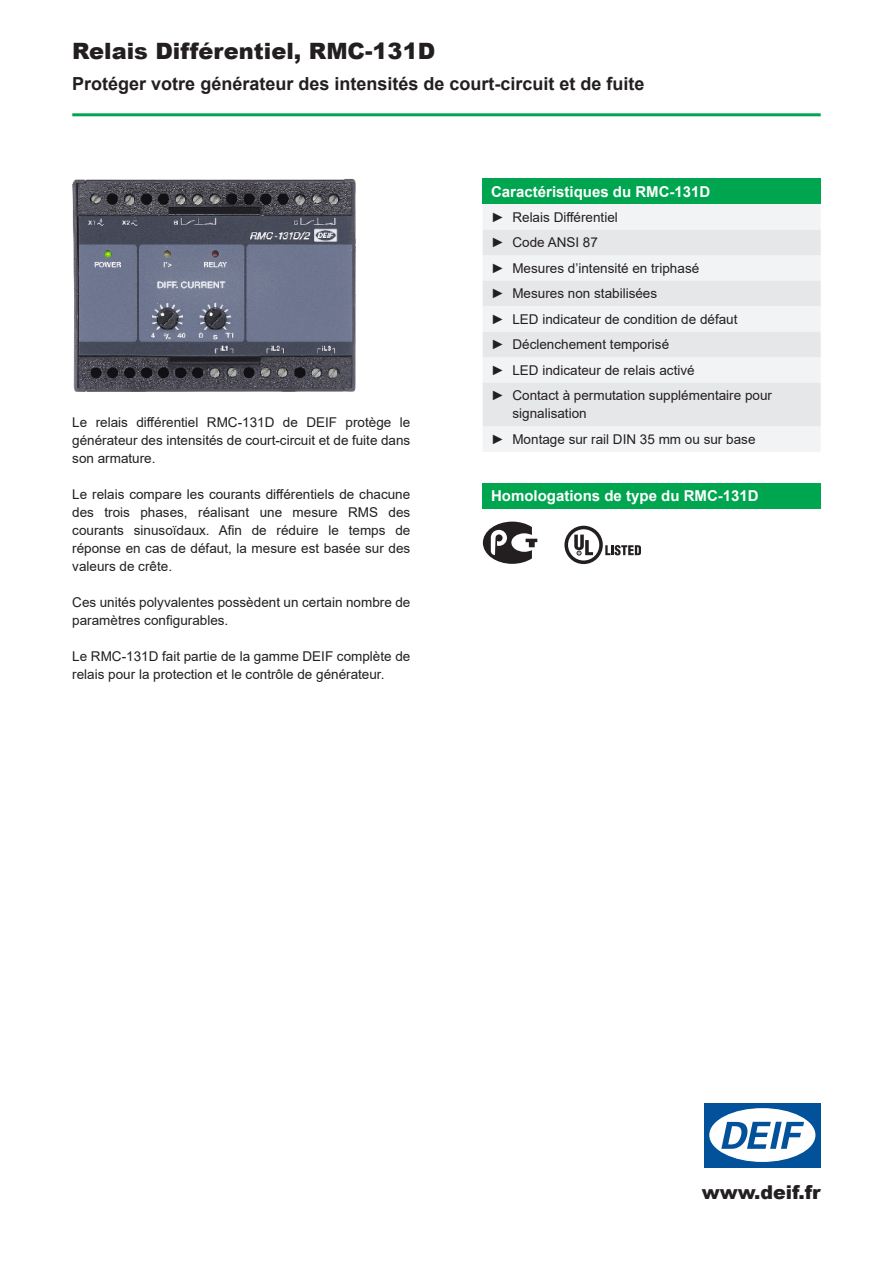
<style>
.page{position:relative;width:893px;height:1263px;background:#fff}
.page>*{position:absolute;margin:0;border:0;box-sizing:border-box;transform-origin:0 0}
.t1{font:900 22.5px "Arial";color:#231f20}
.t2{font:900 19.05px "Arial";color:#231f20}
.t3{font:700 18px "Arial";color:#231f20}
.t4{font:700 15px "Arial";color:#fff}
.t5{font:13.5px/18px "Arial";color:#231f20}
</style>
<div class="page">
<hr style="left:72px;top:113px;width:749px;height:3px;background:#00a54f">
<img style="left:72px;top:179px;width:284px;height:212px">
<div style="left:483px;top:179px;width:338px;height:25px;background:#00a54f"></div>
<div style="left:483px;top:204px;width:338px;height:247px;background:#f2f3f4"></div>
<svg style="left:483px;top:230px;width:338px;height:196px;fill:#e6e7e9"></svg>
<div style="left:483px;top:483px;width:338px;height:26px;background:#00a54f"></div>
<svg style="left:483px;top:522px;width:54px;height:42px"></svg>
<svg style="left:564px;top:526px;width:77px;height:38px"></svg>
<div style="left:704px;top:1103px;width:117px;height:64px;background:#01529a"></div>
<div style="left:709px;top:1108px;width:106px;height:54px;background:#fff;border-radius:50%"></div>
<svg style="left:721px;top:1122px;width:83px;height:27px"></svg>
<h1 class="t1" style="left:72px;top:34px;width:364px">Relais Différentiel, RMC-131D</h1>
<h3 class="t3" style="left:72px;top:71px;width:574px">Protéger votre générateur des intensités de court-circuit et de fuite</h3>
<p class="t5" style="left:72px;top:413px;width:340px;text-align:justify">Le relais différentiel RMC-131D de DEIF protège le générateur des intensités de court-circuit et de fuite dans son armature.</p>
<p class="t5" style="left:72px;top:485px;width:340px;text-align:justify">Le relais compare les courants différentiels de chacune des trois phases, réalisant une mesure RMS des courants sinusoïdaux. Afin de réduire le temps de réponse en cas de défaut, la mesure est basée sur des valeurs de crête.</p>
<p class="t5" style="left:72px;top:593px;width:340px">Ces unités polyvalentes possèdent un certain nombre de paramètres configurables.</p>
<p class="t5" style="left:72px;top:647px;width:340px">Le RMC-131D fait partie de la gamme DEIF complète de relais pour la protection et le contrôle de générateur.</p>
<p class="t4" style="left:491px;top:181px;width:221px">Caractéristiques du RMC-131D</p>
<p class="t5" style="left:491px;top:204px;width:282px;line-height:25.5px">► Relais Différentiel<br>► Code ANSI 87<br>► Mesures d’intensité en triphasé<br>► Mesures non stabilisées<br>► LED indicateur de condition de défaut<br>► Déclenchement temporisé<br>► LED indicateur de relais activé<br>► Contact à permutation supplémentaire pour</p>
<p class="t5" style="left:491px;top:401px;width:266px;line-height:25.5px;text-indent:21px">signalisation<br>► Montage sur rail DIN 35 mm ou sur base</p>
<p class="t4" style="left:491px;top:486px;width:269px">Homologations de type du RMC-131D</p>
<h2 class="t2" style="left:702px;top:1178px;width:120px">www.deif.fr</h2>
</div>
